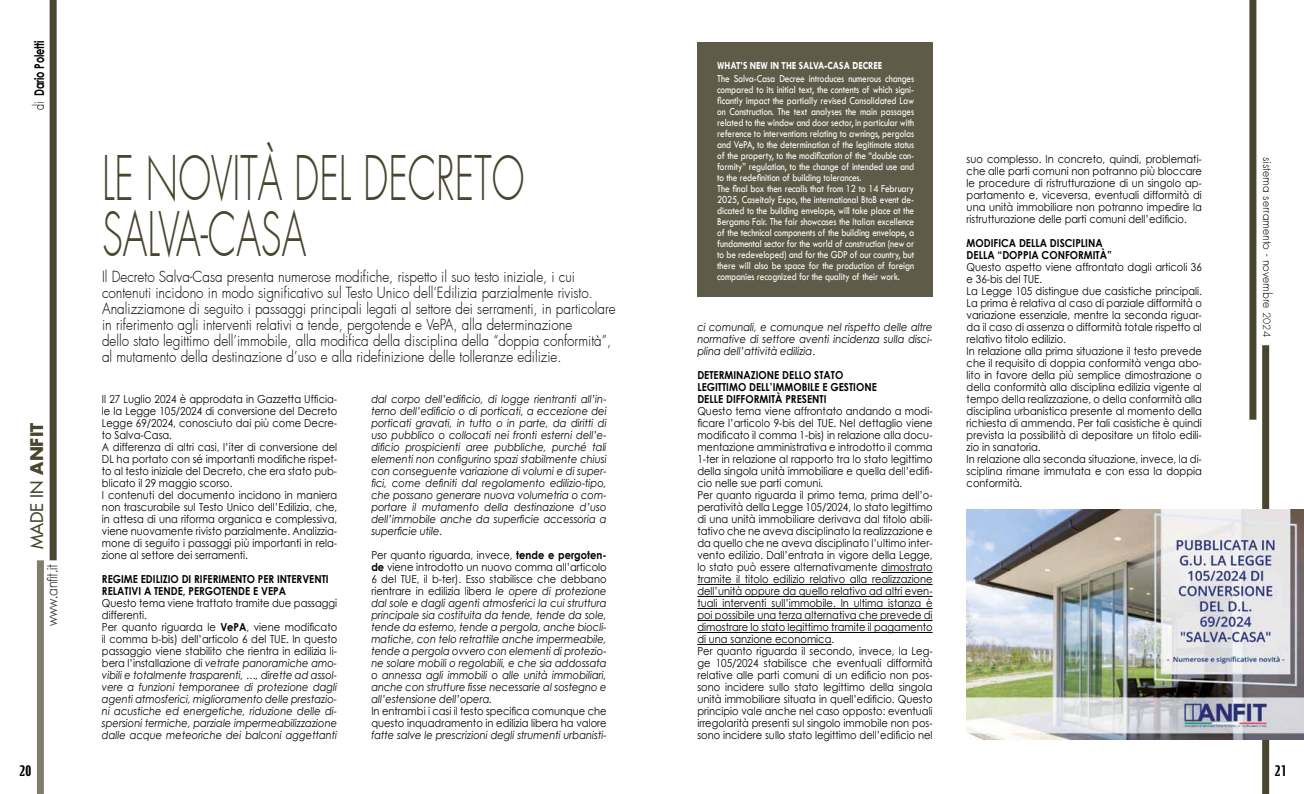
<style>
.page{position:relative;width:1304px;height:794px;background:#fff}
.page>*{position:absolute;margin:0;border:0;box-sizing:border-box;transform-origin:0 0}
.t1{font:300 60px/56px "Futura";color:#48462f;scale:.64 1}
.t2{font:17px "Futura";color:#48462f}
.t3{font:300 15px/16px "Futura";color:#000;scale:.9 1}
.t4{font:14px "Century Gothic";letter-spacing:-.02em;color:#000;scale:.8 1}
.t5{font:700 13.4px "Century Gothic";letter-spacing:-.02em;color:#000;scale:.74 1}
.t6{font:13px "Techno";color:#000;scale:.9 1}
.t7{font:300 12px "Futura";color:#000}
.t8{font:11px/12px "Century Gothic";color:#000;scale:.9 1}
.t9{font:italic 11px/12px "Century Gothic";color:#000;text-align:justify;scale:.9 1}
.t10{font:11px/11px "Tw Cen";letter-spacing:-.01em;color:#fff;scale:.84 1}
.t11{font:700 11px/12px "Century Gothic";color:#000;scale:.9 1}
.t12{font:700 11px "Tw Cen";color:#fff;scale:.84 1}
.s1{font-family:"Futura";font-weight:300;font-size:14.6px}
.s2{font-weight:700}
.s3{font-style:normal}
.s4{font-weight:700;font-style:normal}
.s5{font-size:10px}
</style>
<div class="page">
<div style="left:50px;top:0;width:7px;height:560px;background:#48462f"></div>
<div style="left:37px;top:560px;width:7px;height:234px;background:#7f7d6d"></div>
<div style="left:1249px;top:0;width:7px;height:420px;background:#48462f"></div>
<div style="left:1262px;top:345px;width:7px;height:449px;background:#48462f"></div>
<hr style="left:881px;top:572px;width:52px;height:1px;background:#000">
<hr style="left:697px;top:584px;width:236px;height:1px;background:#000">
<hr style="left:697px;top:596px;width:236px;height:1px;background:#000">
<hr style="left:697px;top:608px;width:236px;height:1px;background:#000">
<hr style="left:697px;top:620px;width:236px;height:1px;background:#000">
<hr style="left:697px;top:632px;width:236px;height:1px;background:#000">
<hr style="left:697px;top:644px;width:134px;height:1px;background:#000">
<div style="left:697px;top:43px;width:236px;height:254px;background:#5e5c48"></div>
<img style="left:967px;top:509px;width:337px;height:230px">
<p class="t5" style="left:29px;top:110px;width:95px;rotate:-90deg"><span class="s1">di</span> Dario Poletti</p>
<h2 class="t2" style="left:26px;top:549px;width:128px;rotate:-90deg">MADE IN <span class="s2">ANFIT</span></h2>
<p class="t4" style="left:43px;top:626px;width:79px;rotate:-90deg">www.anfit.it</p>
<h1 class="t1" style="left:102px;top:152px;width:662px">LE NOVITÀ DEL DECRETO<br>SALVA-CASA</h1>
<p class="t3" style="left:102px;top:269px;width:572px">Il Decreto Salva-Casa presenta numerose modifiche, rispetto il suo testo iniziale, i cui contenuti incidono in modo significativo sul Testo Unico dell’Edilizia parzialmente rivisto.<br>Analizziamone di seguito i passaggi principali legati al settore dei serramenti, in particolare in riferimento agli interventi relativi a tende, pergotende e VePA, alla determinazione<br>dello stato legittimo dell’immobile, alla modifica della disciplina della “doppia conformità”, al mutamento della destinazione d’uso e alla ridefinizione delle tolleranze edilizie.</p>
<p class="t8" style="left:102px;top:393px;width:263px">Il 27 Luglio 2024 è approdata in Gazzetta Ufficia&shy;le la Legge 105/2024 di conversione del Decreto Legge 69/2024, conosciuto dai più come Decre&shy;to Salva-Casa.<br>A differenza di altri casi, l’iter di conversione del DL ha portato con sé importanti modifiche rispet&shy;to al testo iniziale del Decreto, che era stato pub&shy;blicato il 29 maggio scorso.<br>I contenuti del documento incidono in maniera non trascurabile sul Testo Unico dell’Edilizia, che, in attesa di una riforma organica e complessiva, viene nuovamente rivisto parzialmente. Analizzia&shy;mone di seguito i passaggi più importanti in rela&shy;zione al settore dei serramenti.</p>
<p class="t11" style="left:102px;top:573px;width:253px">REGIME EDILIZIO DI RIFERIMENTO PER INTERVENTI<br>RELATIVI A TENDE, PERGOTENDE E VEPA</p>
<p class="t9" style="left:102px;top:597px;width:263px;text-align:left"><span class="s3">Questo tema viene trattato tramite due passaggi differenti.<br>Per quanto riguarda le</span> <span class="s4">VePA</span><span class="s3">, viene modificato il comma b-bis) dell’articolo 6 del TUE. In questo passaggio viene stabilito che rientra in edilizia li&shy;bera l’installazione di</span> vetrate panoramiche amo&shy;vibili e totalmente trasparenti, …, dirette ad assol&shy;vere a funzioni temporanee di protezione dagli agenti atmosferici, miglioramento delle prestazio&shy;ni acustiche ed energetiche, riduzione delle di&shy;spersioni termiche, parziale impermeabilizzazione dalle acque meteoriche dei balconi aggettanti</p>
<p class="t9" style="left:371px;top:393px;width:263px">dal corpo dell’edificio, di logge rientranti all’in&shy;terno dell’edificio o di porticati, a eccezione dei porticati gravati, in tutto o in parte, da diritti di uso pubblico o collocati nei fronti esterni dell’e&shy;dificio prospicienti aree pubbliche, purché tali elementi non configurino spazi stabilmente chiusi con conseguente variazione di volumi e di super&shy;fici, come definiti dal regolamento edilizio-tipo, che possano generare nuova volumetria o com&shy;portare il mutamento della destinazione d’uso dell’immobile anche da superficie accessoria a superficie utile.</p>
<p class="t9" style="left:371px;top:549px;width:263px"><span class="s3">Per quanto riguarda, invece,</span> <span class="s4">tende e pergoten&shy;de</span> <span class="s3">viene introdotto un nuovo comma all’articolo 6 del TUE, il b-ter). Esso stabilisce che debbano rientrare in edilizia libera</span> le opere di protezione dal sole e dagli agenti atmosferici la cui struttura principale sia costituita da tende, tende da sole, tende da esterno, tende a pergola, anche biocli&shy;matiche, con telo retrattile anche impermeabile, tende a pergola ovvero con elementi di protezio&shy;ne solare mobili o regolabili, e che sia addossata o annessa agli immobili o alle unità immobiliari, anche con strutture fisse necessarie al sostegno e all’estensione dell’opera.</p>
<p class="t8" style="left:371px;top:705px;width:263px">In entrambi i casi il testo specifica comunque che questo inquadramento in edilizia libera ha valore</p>
<p class="t9" style="left:371px;top:729px;width:263px">fatte salve le prescrizioni degli strumenti urbanisti-</p>
<p class="t12" style="left:717px;top:59px;width:198px">WHAT’S NEW IN THE SALVA-CASA DECREE</p>
<p class="t10" style="left:717px;top:73px;width:236px">The Salva-Casa Decree introduces numerous changes compared to its initial text, the contents of which signi&shy;ficantly impact the partially revised Consolidated Law on Construction. The text analyses the main passages related to the window and door sector, in particular with reference to interventions relating to awnings, pergolas and VePA, to the determination of the legitimate status of the property, to the modification of the “double con&shy;formity” regulation, to the change of intended use and to the redefinition of building tolerances.<br>The final box then recalls that from 12 to 14 February 2025, Caseitaly Expo, the international BtoB event de&shy;dicated to the building envelope, will take place at the Bergamo Fair. The fair showcases the Italian excellence of the technical components of the building envelope, a fundamental sector for the world of construction (new or to be redeveloped) and for the GDP of our country, but there will also be space for the production of foreign companies recognized for the quality of their work.</p>
<p class="t9" style="left:697px;top:321px;width:263px">ci comunali, e comunque nel rispetto delle altre normative di settore aventi incidenza sulla disci&shy;plina dell’attività edilizia<span class="s3">.</span></p>
<p class="t11" style="left:697px;top:369px;width:201px">DETERMINAZIONE DELLO STATO<br>LEGITTIMO DELL’IMMOBILE E GESTIONE<br>DELLE DIFFORMITÀ PRESENTI</p>
<p class="t8" style="left:697px;top:405px;width:263px">Questo tema viene affrontato andando a modi&shy;ficare l’articolo 9-bis del TUE. Nel dettaglio viene modificato il comma 1-bis) in relazione alla docu&shy;mentazione amministrativa e introdotto il comma 1-ter in relazione al rapporto tra lo stato legittimo della singola unità immobiliare e quella dell’edifi&shy;cio nelle sue parti comuni.<br>Per quanto riguarda il primo tema, prima dell’o&shy;peratività della Legge 105/2024, lo stato legittimo di una unità immobiliare derivava dal titolo abili&shy;tativo che ne aveva disciplinato la realizzazione e da quello che ne aveva disciplinato l’ultimo inter&shy;vento edilizio. Dall’entrata in vigore della Legge, lo stato può essere alternativamente dimostrato tramite il titolo edilizio relativo alla realizzazione dell’unità oppure da quello relativo ad altri even&shy;tuali interventi sull’immobile. In ultima istanza è poi possibile una terza alternativa che prevede di dimostrare lo stato legittimo tramite il pagamento di una sanzione economica.<br>Per quanto riguarda il secondo, invece, la Leg&shy;ge 105/2024 stabilisce che eventuali difformità relative alle parti comuni di un edificio non pos&shy;sono incidere sullo stato legittimo della singola unità immobiliare situata in quell’edificio. Questo principio vale anche nel caso opposto: eventuali irregolarità presenti sul singolo immobile non pos&shy;sono incidere sullo stato legittimo dell’edificio nel</p>
<p class="t8" style="left:967px;top:153px;width:263px;text-align:justify">suo complesso. In concreto, quindi, problemati&shy;che alle parti comuni non potranno più bloccare le procedure di ristrutturazione di un singolo ap&shy;partamento e, viceversa, eventuali difformità di una unità immobiliare non potranno impedire la ristrutturazione delle parti comuni dell’edificio.</p>
<p class="t11" style="left:967px;top:237px;width:163px">MODIFICA DELLA DISCIPLINA<br>DELLA “DOPPIA CONFORMITÀ”</p>
<p class="t8" style="left:967px;top:261px;width:263px">Questo aspetto viene affrontato dagli articoli 36 e 36-bis del TUE.<br>La Legge 105 distingue due casistiche principali.<br>La prima è relativa al caso di parziale difformità o variazione essenziale, mentre la seconda riguar&shy;da il caso di assenza o difformità totale rispetto al relativo titolo edilizio.<br>In relazione alla prima situazione il testo prevede che il requisito di doppia conformità venga abo&shy;lito in favore della più semplice dimostrazione o della conformità alla disciplina edilizia vigente al tempo della realizzazione, o della conformità alla disciplina urbanistica presente al momento della richiesta di ammenda. Per tali casistiche è quindi prevista la possibilità di depositare un titolo edili&shy;zio in sanatoria.<br>In relazione alla seconda situazione, invece, la di&shy;sciplina rimane immutata e con essa la doppia conformità.</p>
<p class="t7" style="left:1275px;top:157px;width:182px;rotate:90deg">sistema serramento - novembre <span class="s5">2024</span></p>
<p class="t6" style="left:20px;top:761px;width:14px">20</p>
<p class="t6" style="left:1275px;top:761px;width:14px">21</p>
</div>
